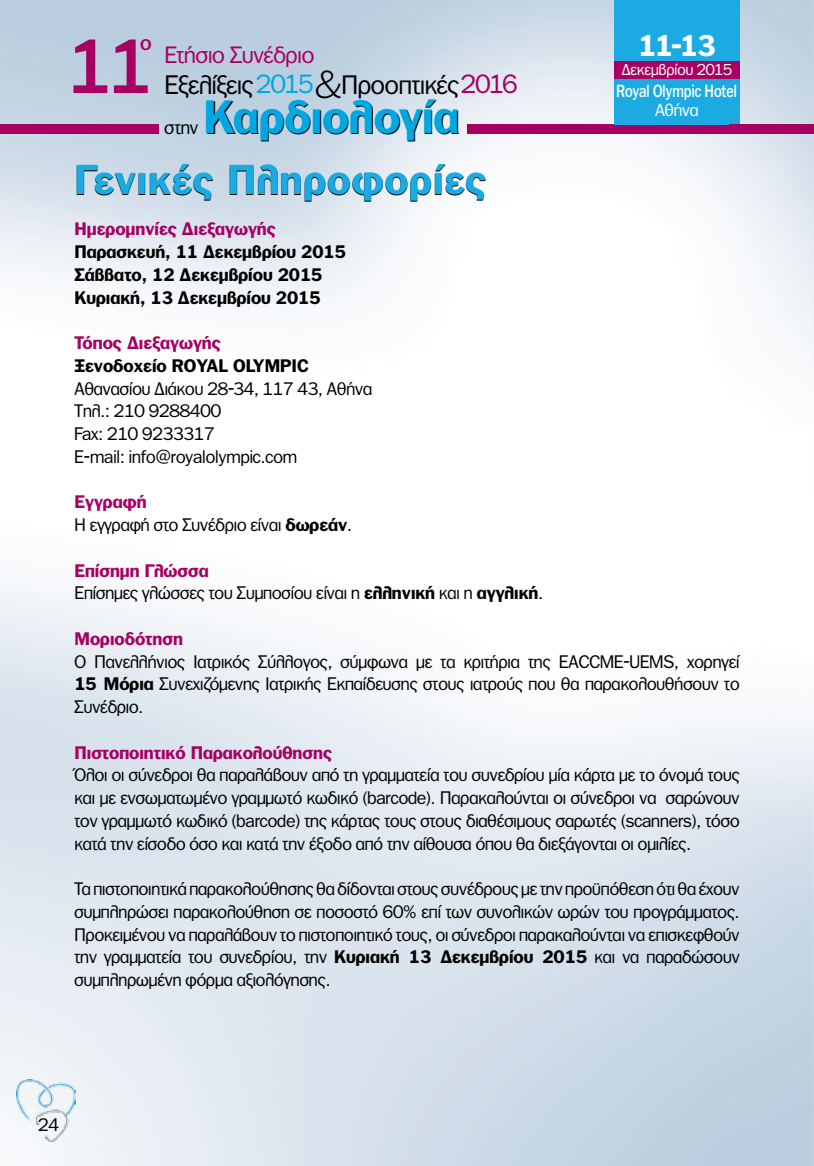
<style>
.page{position:relative;width:814px;height:1166px;background:#fff}
.page>*{position:absolute;margin:0;border:0;box-sizing:border-box;transform-origin:0 0}
.t1{font:73.67px "PF Franklin Gothic Med";color:#a70063}
.t2{font:700 44.98px "PF Franklin Gothic";color:#000}
.t3{font:700 40.25px "PF Franklin Gothic";letter-spacing:.025em;color:#000}
.t4{font:700 28.88px "PF Franklin Gothic";color:#fff}
.t5{font:25.72px "PF Franklin Gothic";letter-spacing:-.005em;color:#000}
.t6{font:22.75px "PF Franklin Gothic";color:#a70063}
.t7{font:20.47px "PF Franklin Gothic Med";color:#a70063}
.t8{font:18.38px "PF Franklin Gothic";color:#000}
.t9{font:17.5px/22.8px "PF Franklin Gothic";color:#000}
.t10{font:700 17.5px/22.8px "PF Franklin Gothic";color:#000}
.t11{font:700 17.5px "PF Franklin Gothic";color:#a70063}
.t12{font:16.97px "PF Franklin Gothic Med";letter-spacing:.01em;color:#fff;scale:.8 1}
.t13{font:16.97px "PF Franklin Gothic";letter-spacing:-.01em;color:#fff}
.t14{font:15.22px "PF Franklin Gothic";letter-spacing:.01em;color:#fff}
.s1{font-size:25.38px;color:#00a8e2}
.s2{font-weight:300;font-size:37.62px}
.s3{font-size:25.38px;color:#a70063}
.s4{font-weight:700;color:#a70063}
.s5{font-weight:700}
</style>
<div class="page">
<img style="left:0;top:0;width:814px;height:1166px">
<div style="left:0;top:124px;width:159px;height:10px;background:#a70063"></div>
<div style="left:467px;top:124px;width:272px;height:10px;background:#a70063"></div>
<div style="left:614px;top:0;width:125px;height:124px;background:#1babe2"></div>
<div style="left:614px;top:61px;width:125px;height:18px;background:#a70063"></div>
<div style="left:728px;top:124px;width:86px;height:10px;background:#a70063"></div>
<img style="left:16px;top:1079px;width:60px;height:62px">
<p class="t7" style="left:140px;top:31px;width:13px">o</p>
<h1 class="t1" style="left:67px;top:24px;width:87px">11</h1>
<h3 class="t6" style="left:165px;top:42px;width:151px">Ετήσιο Συνέδριο</h3>
<h2 class="t2" style="left:204px;top:91px;width:257px">Καρδιολογία</h2>
<h3 class="t5" style="left:165px;top:70px;width:354px">Εξελίξεις<span class="s1">2015</span><span class="s2">&amp;</span>Προοπτικές<span class="s3">2016</span></h3>
<p class="t8" style="left:165px;top:117px;width:35px">στην</p>
<h3 class="t4" style="left:638px;top:29px;width:79px">11-13</h3>
<p class="t14" style="left:621px;top:61px;width:112px">∆εκεµβρίου 2015</p>
<p class="t12" style="left:616px;top:81px;width:152px">Royal Olympic Hotel</p>
<p class="t13" style="left:655px;top:100px;width:45px">Αθήνα</p>
<h3 class="t3" style="left:75px;top:157px;width:413px">Γενικές Πληροφορίες</h3>
<p class="t11" style="left:74px;top:219px;width:203px">Ημερομηνίες Διεξαγωγής</p>
<p class="t10" style="left:74px;top:240px;width:273px">Παρασκευή, 11 Δεκεμβρίου 2015<br>Σάββατο, 12 Δεκεμβρίου 2015<br>Κυριακή, 13 Δεκεμβρίου 2015</p>
<p class="t11" style="left:74px;top:332px;width:148px">Τόπος Διεξαγωγής</p>
<p class="t10" style="left:74px;top:354px;width:236px">Ξενοδοχείο ROYAL OLYMPIC</p>
<p class="t9" style="left:74px;top:377px;width:299px">Αθανασίου Διάκου 28-34, 117 43, Αθήνα<br>Tηλ.: 210 9288400<br>Fax: 210 9233317<br>E-mail: info@royalolympic.com</p>
<p class="t9" style="left:74px;top:490px;width:279px"><span class="s4">Εγγραφή<br></span>Η εγγραφή στο Συνέδριο είναι <span class="s5">δωρεάν</span>.</p>
<p class="t9" style="left:74px;top:559px;width:470px"><span class="s4">Επίσημη Γλώσσα<br></span>Επίσημες γλώσσες του Συμποσίου είναι η <span class="s5">ελληνική</span> και η <span class="s5">αγγλική</span>.</p>
<p class="t11" style="left:74px;top:628px;width:110px">Μοριοδότηση</p>
<p class="t9" style="left:74px;top:650px;width:666px;text-align:justify">Ο Πανελλήνιος Ιατρικός Σύλλογος, σύμφωνα με τα κριτήρια της EACCME-UEMS, χορηγεί <span class="s5">15 Μόρια</span> Συνεχιζόμενης Ιατρικής Εκπαίδευσης στους ιατρούς που θα παρακολουθήσουν το Συνέδριο.</p>
<p class="t11" style="left:74px;top:742px;width:259px">Πιστοποιητικό Παρακολούθησης</p>
<p class="t9" style="left:74px;top:763px;width:666px;text-align:justify">Όλοι οι σύνεδροι θα παραλάβουν από τη γραμματεία του συνεδρίου μία κάρτα με το όνομά τους και με ενσωματωμένο γραμμωτό κωδικό (barcode). Παρακαλούνται οι σύνεδροι να σαρώνουν τον γραμμωτό κωδικό (barcode) της κάρτας τους στους διαθέσιμους σαρωτές (scanners), τόσο κατά την είσοδο όσο και κατά την έξοδο από την αίθουσα όπου θα διεξάγονται οι ομιλίες.</p>
<p class="t9" style="left:74px;top:877px;width:666px;text-align:justify">Τα πιστοποιητικά παρακολούθησης θα δίδονται στους συνέδρους με την προϋπόθεση ότι θα έχουν συμπληρώσει παρακολούθηση σε ποσοστό 60% επί των συνολικών ωρών του προγράμματος.<br>Προκειμένου να παραλάβουν το πιστοποιητικό τους, οι σύνεδροι παρακαλούνται να επισκεφθούν την γραμματεία του συνεδρίου, την <span class="s5">Κυριακή 13 Δεκεμβρίου 2015</span> και να παραδώσουν συμπληρωμένη φόρμα αξιολόγησης.</p>
<p class="t9" style="left:38px;top:1113px;width:22px">24</p>
</div>
